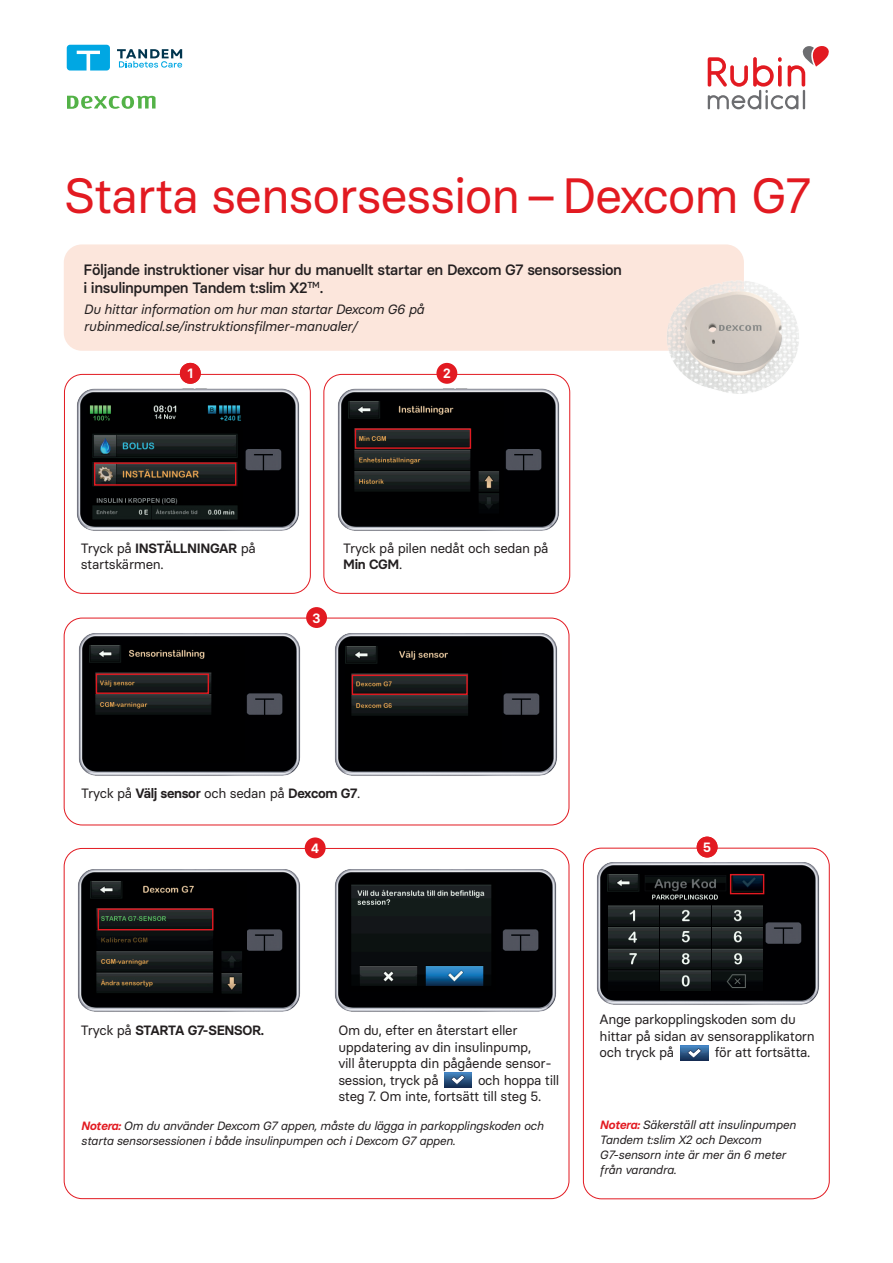
<style>
.page{position:relative;width:893px;height:1263px;background:#fff}
.page>*{position:absolute;margin:0;border:0;box-sizing:border-box;transform-origin:0 0}
.t1{font:49.5px "Basier Circle";letter-spacing:-.03em;color:#e21a21}
.t2{font:500 15px/18px "Basier Circle";letter-spacing:-.025em;color:#231f20}
.t3{font:13.5px/16.5px "Basier Circle";letter-spacing:-.025em;color:#231f20}
.t4{font:italic 13.5px/16.5px "Basier Circle";letter-spacing:-.025em;color:#231f20}
.t5{font:600 13.5px "Basier Circle";letter-spacing:-.025em;color:#231f20}
.t6{font:600 13.5px "Basier Circle";color:#fff}
.t7{font:italic 12px/15px "Basier Circle";letter-spacing:-.025em;color:#231f20}
.s1{font-weight:600}
.s2{font-weight:400}
.s3{font-weight:600;color:#e21a21}
</style>
<div class="page">
<svg style="left:67px;top:45px;width:43px;height:26px"></svg>
<svg style="left:117px;top:49px;width:65px;height:19px"></svg>
<svg style="left:67px;top:96px;width:89px;height:13px"></svg>
<img style="left:597px;top:862px;width:223px;height:143px">
<img style="left:608px;top:875px;width:155px;height:116px">
<div style="left:64px;top:618px;width:505px;height:207px;border:1px solid #e21a21;border-radius:18px"></div>
<div style="left:323px;top:374px;width:247px;height:220px;border:1px solid #e21a21;border-radius:18px"></div>
<div style="left:64px;top:244px;width:680px;height:107px;background:#fce6dc;border-radius:18px"></div>
<div style="left:64px;top:374px;width:247px;height:220px;border:1px solid #e21a21;border-radius:18px"></div>
<div style="left:436px;top:363px;width:21px;height:21px;background:#e21a21;border-radius:50%"></div>
<img style="left:77px;top:389px;width:223px;height:142px">
<img style="left:87px;top:403px;width:156px;height:117px">
<div style="left:94px;top:462px;width:142px;height:24px;border:1px solid #e21a21"></div>
<div style="left:180px;top:363px;width:21px;height:21px;background:#e21a21;border-radius:50%"></div>
<img style="left:667px;top:281px;width:132px;height:113px">
<img style="left:337px;top:389px;width:223px;height:142px">
<img style="left:348px;top:401px;width:156px;height:117px">
<div style="left:355px;top:428px;width:116px;height:21px;border:1px solid #e21a21"></div>
<img style="left:335px;top:633px;width:223px;height:143px">
<img style="left:346px;top:647px;width:155px;height:116px">
<div style="left:352px;top:674px;width:116px;height:21px;border:1px solid #e21a21"></div>
<img style="left:78px;top:633px;width:223px;height:143px">
<img style="left:89px;top:646px;width:156px;height:116px">
<div style="left:96px;top:673px;width:113px;height:21px;border:1px solid #e21a21"></div>
<svg style="left:708px;top:46px;width:121px;height:63px"></svg>
<div style="left:305px;top:837px;width:21px;height:21px;background:#e21a21;border-radius:50%"></div>
<img style="left:78px;top:869px;width:223px;height:143px">
<img style="left:91px;top:881px;width:155px;height:117px">
<div style="left:98px;top:908px;width:115px;height:22px;border:1px solid #e21a21"></div>
<img style="left:334px;top:869px;width:223px;height:143px">
<img style="left:348px;top:879px;width:147px;height:113px">
<div style="left:306px;top:607px;width:21px;height:21px;background:#e21a21;border-radius:50%"></div>
<div style="left:583px;top:848px;width:247px;height:351px;border:1px solid #e21a21;border-radius:18px"></div>
<div style="left:697px;top:837px;width:21px;height:20px;background:#e21a21;border-radius:50%"></div>
<div style="left:730px;top:874px;width:34px;height:20px;border:1px solid #e21a21"></div>
<div style="left:444px;top:1072px;width:28px;height:15px;background:#15355b"></div>
<svg style="left:444px;top:1072px;width:28px;height:13px"></svg>
<div style="left:681px;top:1046px;width:27px;height:14px;background:#1c375f"></div>
<svg style="left:681px;top:1046px;width:27px;height:12px"></svg>
<h1 class="t1" style="left:64px;top:165px;width:749px">Starta sensorsession–Dexcom G7</h1>
<p class="t2" style="left:84px;top:261px;width:540px">Följande instruktioner visar hur du manuellt startar en Dexcom G7 sensorsession i insulinpumpen Tandem t:slim X2<sup>TM</sup>.</p>
<p class="t4" style="left:84px;top:301px;width:342px">Du hittar information om hur man startar Dexcom G6 på rubinmedical.se/instruktionsfilmer-manualer/</p>
<p class="t6" style="left:187px;top:365px;width:7px">1</p>
<p class="t6" style="left:443px;top:365px;width:9px">2</p>
<p class="t3" style="left:81px;top:540px;width:177px">Tryck på <span class="s1">INSTÄLLNINGAR</span> på startskärmen.</p>
<p class="t3" style="left:343px;top:540px;width:207px">Tryck på pilen nedåt och sedan på<br><span class="s1">Min CGM</span>.</p>
<p class="t6" style="left:312px;top:609px;width:10px">3</p>
<p class="t3" style="left:81px;top:785px;width:281px">Tryck på <span class="s1">Välj sensor</span> och sedan på <span class="s1">Dexcom G7</span>.</p>
<p class="t6" style="left:311px;top:840px;width:9px">4</p>
<p class="t6" style="left:703px;top:839px;width:10px">51</p>
<p class="t5" style="left:81px;top:1022px;width:185px"><span class="s2">Tryck på</span> STARTA G7-SENSOR.</p>
<p class="t3" style="left:338px;top:1022px;width:215px">Om du, efter en återstart eller uppdatering av din insulinpump,<br>vill återuppta din pågående sensor&shy;session, tryck på</p>
<p class="t3" style="left:338px;top:1071px;width:222px;text-indent:140px">och hoppa till steg 7. Om inte, fortsätt till steg 5.</p>
<p class="t7" style="left:81px;top:1118px;width:464px"><span class="s3">Notera:</span> Om du använder Dexcom G7 appen, måste du lägga in parkopplingskoden och starta sensorsessionen i både insulinpumpen och i Dexcom G7 appen.</p>
<p class="t3" style="left:600px;top:1011px;width:217px">Ange parkopplingskoden som du hittar på sidan av sensorapplikatorn och tryck på</p>
<p class="t3" style="left:715px;top:1044px;width:97px">för att fortsätta.</p>
<p class="t7" style="left:600px;top:1117px;width:198px"><span class="s3">Notera:</span> Säkerställ att insulinpumpen<br>Tandem t:slim X2 och Dexcom<br>G7-sensorn inte är mer än 6 meter från varandra.</p>
</div>
